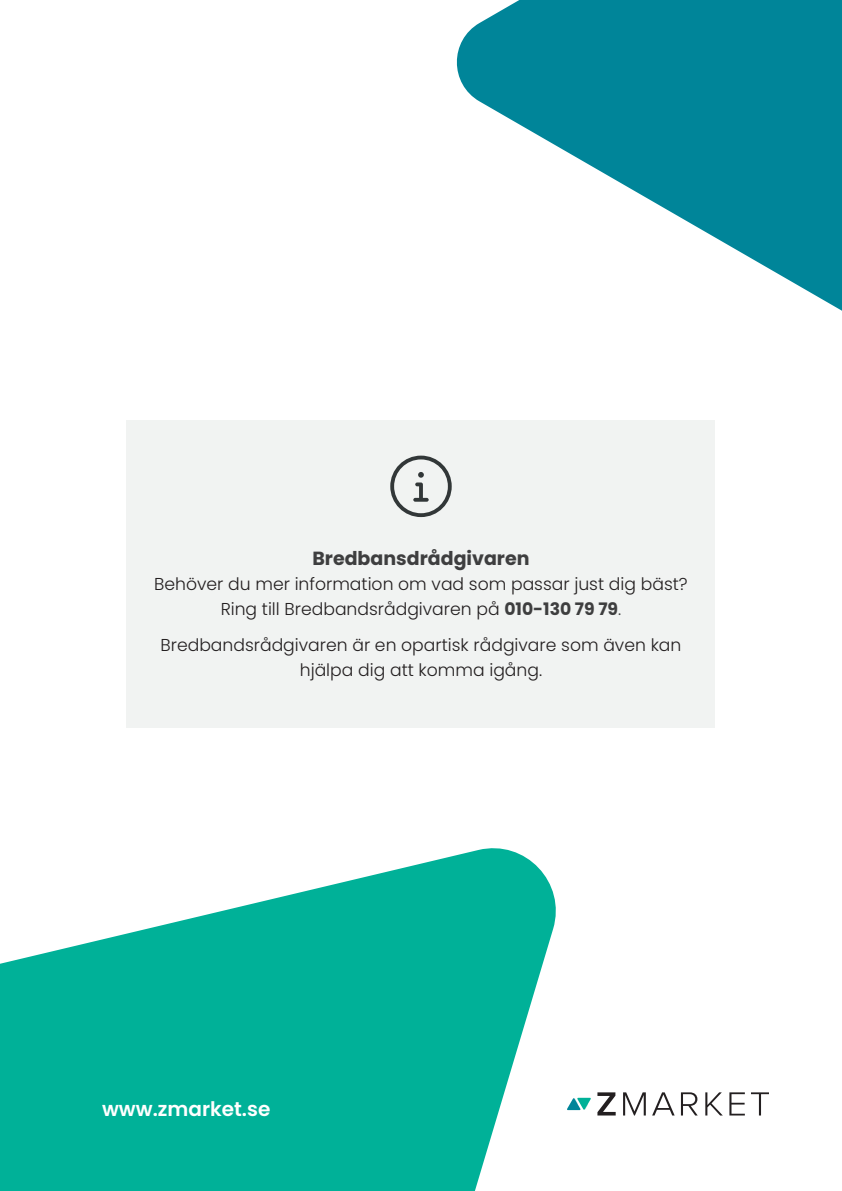
<style>
.page{position:relative;width:842px;height:1191px;background:#fff}
.page>*{position:absolute;margin:0;border:0;box-sizing:border-box;transform-origin:0 0}
.t1{font:600 20px "Poppins";color:#fff}
.t2{font:700 19px "Poppins";color:#3e3e3f}
.t3{font:300 17.2px/25px "Poppins";color:#231f20;text-align:center}
.s1{font-weight:700;color:#3e3e3f}
.s2{color:#3e3e3f}
</style>
<div class="page">
<svg style="left:567px;top:1097px;width:24px;height:13px"></svg>
<svg style="left:597px;top:1092px;width:19px;height:23px"></svg>
<svg style="left:623px;top:1092px;width:23px;height:23px"></svg>
<svg style="left:652px;top:1092px;width:23px;height:23px"></svg>
<svg style="left:681px;top:1092px;width:17px;height:23px"></svg>
<svg style="left:705px;top:1092px;width:18px;height:23px"></svg>
<svg style="left:729px;top:1092px;width:16px;height:23px"></svg>
<svg style="left:751px;top:1092px;width:18px;height:23px"></svg>
<svg style="left:456px;top:0;width:386px;height:311px;fill:#008599"></svg>
<svg style="left:0;top:848px;width:556px;height:343px;fill:#00b198"></svg>
<div style="left:127px;top:420px;width:588px;height:307px;background:#f1f3f2"></div>
<svg style="left:390px;top:455px;width:62px;height:62px"></svg>
<p class="t2" style="left:312px;top:547px;width:219px">Bredbansdrådgivaren</p>
<p class="t3" style="left:154px;top:571px;width:535px">Behöver du mer information om vad som passar just dig bäst?<br>Ring till Bredbandsrådgivaren på <span class="s1">010-130 79 79</span><span class="s2">.</span></p>
<p class="t3" style="left:161px;top:632px;width:522px">Bredbandsrådgivaren är en opartisk rådgivare som även kan hjälpa dig att komma igång.</p>
<p class="t1" style="left:102px;top:1097px;width:170px">www.zmarket.se</p>
</div>
